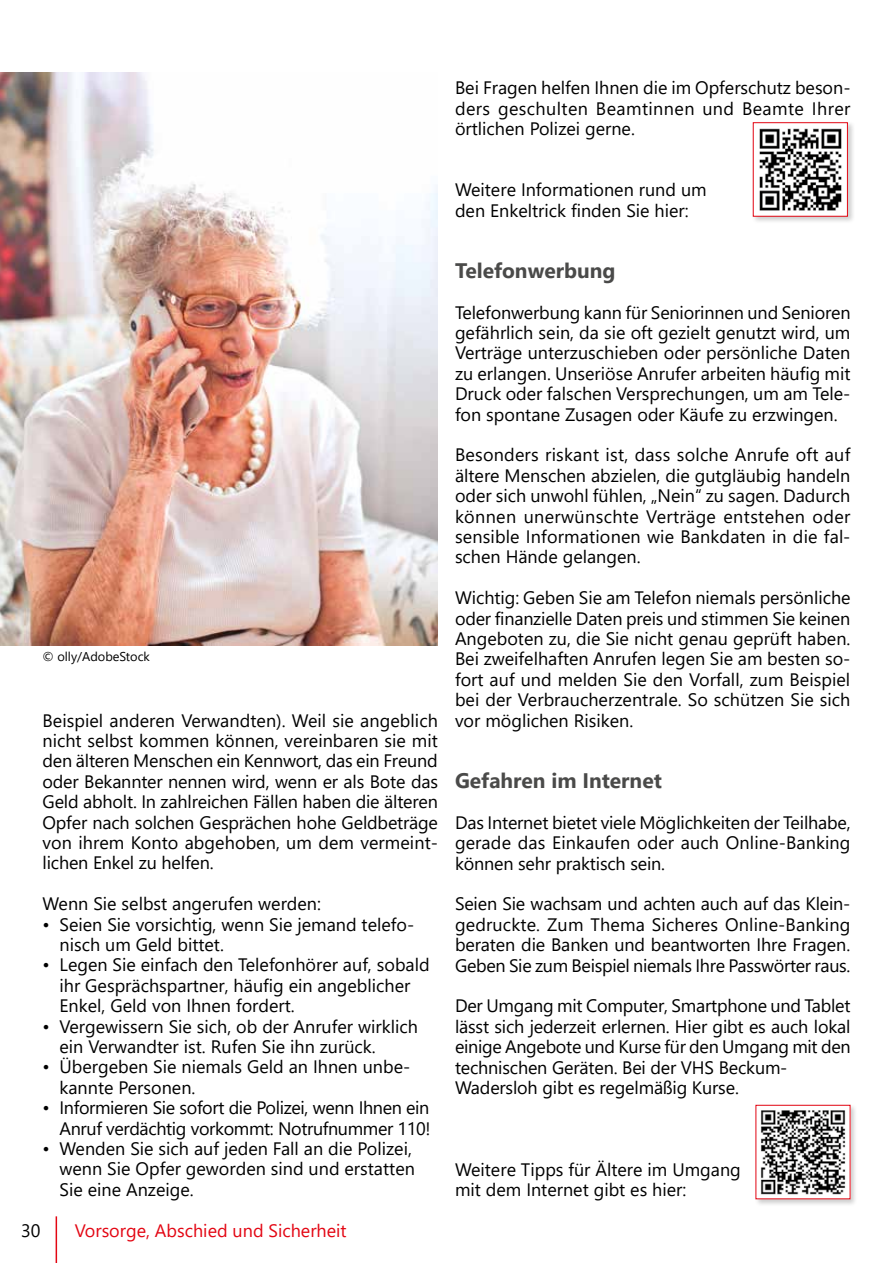
<style>
.page{position:relative;width:893px;height:1263px;background:#fff}
.page>*{position:absolute;margin:0;border:0;box-sizing:border-box;transform-origin:0 0}
.t1{font:700 21px "Segoe UI";color:#4a4a49}
.t2{font:18px/20.4px "Segoe UI";color:#000}
.t3{font:18px/20.4px "Segoe UI";letter-spacing:-.02em;color:#000;text-align:right}
.t4{font:18px "Segoe UI";color:#e30613}
.t5{font:12.75px "Segoe UI";color:#000}
</style>
<div class="page">
<hr style="left:56px;top:1216px;width:1px;height:47px;background:#e30613">
<div style="left:751px;top:121px;width:104px;height:103px;background:#000;opacity:.2"></div>
<div style="left:753px;top:123px;width:94px;height:93px;background:#fff"></div>
<img style="left:759px;top:128px;width:83px;height:83px">
<div style="left:753px;top:122px;width:95px;height:95px;border:1px solid #e30613"></div>
<div style="left:754px;top:1103px;width:104px;height:104px;background:#000;opacity:.2"></div>
<div style="left:756px;top:1105px;width:94px;height:94px;background:#fff"></div>
<img style="left:760px;top:1110px;width:86px;height:85px">
<img style="left:0;top:72px;width:438px;height:573px">
<p class="t2" style="left:455px;top:76px;width:397px;text-align:justify">Bei Fragen helfen Ihnen die im Opferschutz beson&shy;ders geschulten Beamtinnen und Beamte Ihrer örtlichen Polizei gerne.</p>
<p class="t2" style="left:455px;top:178px;width:253px">Weitere Informationen rund um den Enkeltrick finden Sie hier:</p>
<p class="t5" style="left:43px;top:644px;width:109px">© olly/AdobeStock</p>
<p class="t2" style="left:43px;top:708px;width:397px">Beispiel anderen Verwandten). Weil sie angeblich nicht selbst kommen können, vereinbaren sie mit den älteren Menschen ein Kennwort, das ein Freund oder Bekannter nennen wird, wenn er als Bote das Geld abholt. In zahlreichen Fällen haben die älteren Opfer nach solchen Gesprächen hohe Geldbeträge von ihrem Konto abgehoben, um dem vermeint&shy;lichen Enkel zu helfen.</p>
<p class="t2" style="left:43px;top:892px;width:280px">Wenn Sie selbst angerufen werden:</p>
<p class="t2" style="left:60px;top:912px;width:356px;text-indent:-17px">• Seien Sie vorsichtig, wenn Sie jemand telefo&shy;nisch um Geld bittet.</p>
<p class="t2" style="left:60px;top:953px;width:372px;text-indent:-17px">• Legen Sie einfach den Telefonhörer auf, sobald ihr Gesprächspartner, häufig ein angeblicher<br>Enkel, Geld von Ihnen fordert.</p>
<p class="t2" style="left:60px;top:1014px;width:360px;text-indent:-17px">• Vergewissern Sie sich, ob der Anrufer wirklich ein Verwandter ist. Rufen Sie ihn zurück.</p>
<p class="t2" style="left:60px;top:1055px;width:352px;text-indent:-17px">• Übergeben Sie niemals Geld an Ihnen unbe&shy;kannte Personen.</p>
<p class="t3" style="left:43px;top:1096px;width:390px">• Informieren Sie sofort die Polizei, wenn Ihnen ein<br>Anruf verdächtig vorkommt: Notrufnummer 110!</p>
<p class="t2" style="left:60px;top:1137px;width:357px;text-indent:-17px">• Wenden Sie sich auf jeden Fall an die Polizei, wenn Sie Opfer geworden sind und erstatten<br>Sie eine Anzeige.</p>
<p class="t2" style="left:21px;top:1219px;width:21px">30</p>
<p class="t4" style="left:75px;top:1213px;width:273px">Vorsorge, Abschied und Sicherheit</p>
<p class="t1" style="left:455px;top:251px;width:162px">Telefonwerbung</p>
<p class="t2" style="left:455px;top:300px;width:397px;text-align:justify">Telefonwerbung kann für Seniorinnen und Senioren gefährlich sein, da sie oft gezielt genutzt wird, um Verträge unterzuschieben oder persönliche Daten zu erlangen. Unseriöse Anrufer arbeiten häufig mit Druck oder falschen Versprechungen, um am Tele&shy;fon spontane Zusagen oder Käufe zu erzwingen.</p>
<p class="t2" style="left:455px;top:443px;width:397px;text-align:justify">Besonders riskant ist, dass solche Anrufe oft auf ältere Menschen abzielen, die gutgläubig handeln oder sich unwohl fühlen, „Nein“ zu sagen. Dadurch können unerwünschte Verträge entstehen oder sensible Informationen wie Bankdaten in die fal&shy;schen Hände gelangen.</p>
<p class="t2" style="left:455px;top:586px;width:397px;text-align:justify">Wichtig: Geben Sie am Telefon niemals persönliche oder finanzielle Daten preis und stimmen Sie keinen Angeboten zu, die Sie nicht genau geprüft haben.<br>Bei zweifelhaften Anrufen legen Sie am besten so&shy;fort auf und melden Sie den Vorfall, zum Beispiel bei der Verbraucherzentrale. So schützen Sie sich vor möglichen Risiken.</p>
<p class="t1" style="left:455px;top:761px;width:208px">Gefahren im Internet</p>
<p class="t2" style="left:455px;top:810px;width:397px;text-align:justify">Das Internet bietet viele Möglichkeiten der Teilhabe, gerade das Einkaufen oder auch Online-Banking können sehr praktisch sein.</p>
<p class="t2" style="left:455px;top:892px;width:397px;text-align:justify">Seien Sie wachsam und achten auch auf das Klein&shy;gedruckte. Zum Thema Sicheres Online-Banking beraten die Banken und beantworten Ihre Fragen.<br>Geben Sie zum Beispiel niemals Ihre Passwörter raus.</p>
<p class="t2" style="left:455px;top:994px;width:397px">Der Umgang mit Computer, Smartphone und Tablet lässt sich jederzeit erlernen. Hier gibt es auch lokal einige Angebote und Kurse für den Umgang mit den technischen Geräten. Bei der VHS Beckum-Wadersloh gibt es regelmäßig Kurse.</p>
<p class="t2" style="left:455px;top:1157px;width:287px">Weitere Tipps für Ältere im Umgang mit dem Internet gibt es hier:</p>
</div>
